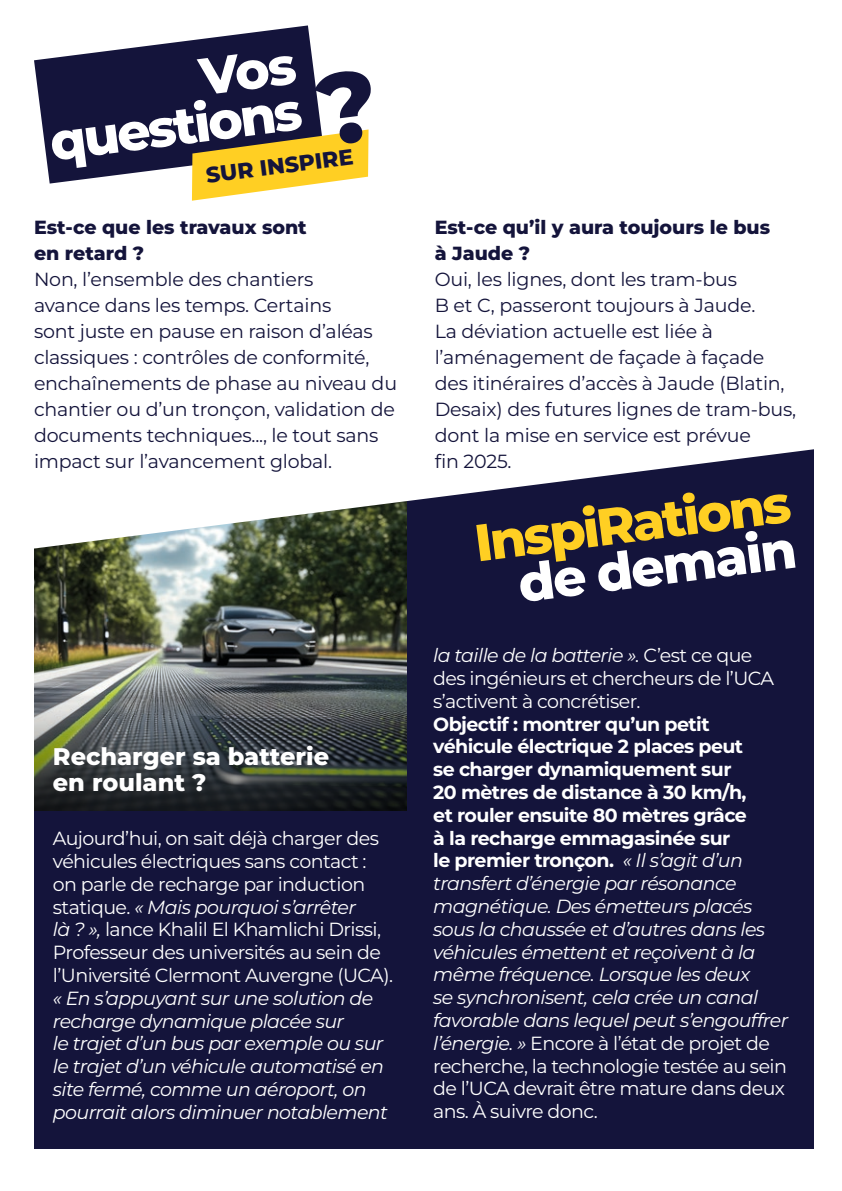
<style>
.page{position:relative;width:842px;height:1191px;background:#fff}
.page>*{position:absolute;margin:0;border:0;box-sizing:border-box;transform-origin:0 0}
.t1{font:800 52px/46.4px "Montserrat";color:#fff;text-align:right}
.t2{font:800 52px "Montserrat";color:#ffcf23}
.t3{font:800 24px/26px "Montserrat";color:#fff}
.t4{font:800 22px "Montserrat";color:#14143b}
.t5{font:italic 19px/22.8px "Montserrat";letter-spacing:-.03em;color:#fff}
.t6{font:19px/26px "Montserrat";letter-spacing:-.01em;color:#14143b}
.t7{font:19px/22.8px "Montserrat";letter-spacing:-.03em;color:#fff}
.t8{font:800 19px/26px "Montserrat";color:#14143b}
.s1{font-style:italic}
.s2{font-weight:700;font-style:normal}
.s3{font-style:normal}
</style>
<div class="page">
<div style="left:34px;top:446px;width:780px;height:703px;background:#14143b"></div>
<img style="left:34px;top:553px;width:372px;height:140px">
<svg style="left:34px;top:446px;width:780px;height:107px;fill:#fff"></svg>
<svg style="left:34px;top:25px;width:280px;height:159px;fill:#14143b"></svg>
<svg style="left:34px;top:693px;width:372px;height:117px;background:#434947"></svg>
<svg style="left:192px;top:68px;width:177px;height:133px"></svg>
<h1 class="t1" style="left:41px;top:70px;width:255px;rotate:-7deg">Vos questions</h1>
<p class="t4" style="left:204px;top:159px;width:150px;rotate:-7deg">SUR INSPIRE</p>
<p class="t8" style="left:34px;top:213px;width:274px">Est-ce que les travaux sont en retard ?</p>
<p class="t6" style="left:34px;top:265px;width:365px">Non, l’ensemble des chantiers<br>avance dans les temps. Certains<br>sont juste en pause en raison d’aléas classiques : contrôles de conformité, enchaînements de phase au niveau du chantier ou d’un tronçon, validation de documents techniques..., le tout sans impact sur l’avancement global.</p>
<p class="t3" style="left:53px;top:742px;width:278px">Recharger sa batterie en roulant ?</p>
<p class="t7" style="left:53px;top:826px;width:342px">Aujourd’hui, on sait déjà charger des véhicules électriques sans contact : on parle de recharge par induction statique. <span class="s1">« Mais pourquoi s’arrêter<br>là ? »,</span> lance Khalil El Khamlichi Drissi, Professeur des universités au sein de l’Université Clermont Auvergne (UCA).</p>
<p class="t5" style="left:53px;top:986px;width:337px">« En s’appuyant sur une solution de recharge dynamique placée sur<br>le trajet d’un bus par exemple ou sur le trajet d’un véhicule automatisé en site fermé, comme un aéroport, on pourrait alors diminuer notablement</p>
<p class="t8" style="left:435px;top:213px;width:337px">Est-ce qu’il y aura toujours le bus à Jaude ?</p>
<p class="t6" style="left:435px;top:265px;width:363px">Oui, les lignes, dont les tram-bus<br>B et C, passeront toujours à Jaude.<br>La déviation actuelle est liée à l’aménagement de façade à façade des itinéraires d’accès à Jaude (Blatin,<br>Desaix) des futures lignes de tram-bus, dont la mise en service est prévue<br>fin 2025.</p>
<h1 class="t2" style="left:470px;top:505px;width:320px;rotate:-7deg">InspiRations</h1>
<h1 class="t1" style="left:515px;top:558px;width:281px;rotate:-7deg">de demain</h1>
<p class="t7" style="left:433px;top:643px;width:342px"><span class="s1">la taille de la batterie ».</span> C’est ce que des ingénieurs et chercheurs de l’UCA s’activent à concrétiser.</p>
<p class="t5" style="left:433px;top:711px;width:356px"><span class="s2">Objectif : montrer qu’un petit véhicule électrique 2 places peut<br>se charger dynamiquement sur<br>20 mètres de distance à 30 km/h,<br>et rouler ensuite 80 mètres grâce<br>à la recharge emmagasinée sur<br>le premier tronçon.</span> « Il s’agit d’un transfert d’énergie par résonance magnétique. Des émetteurs placés sous la chaussée et d’autres dans les véhicules émettent et reçoivent à la même fréquence. Lorsque les deux<br>se synchronisent, cela crée un canal favorable dans lequel peut s’engouffrer l’énergie. » <span class="s3">Encore à l’état de projet de recherche, la technologie testée au sein de l’UCA devrait être mature dans deux ans. À suivre donc.</span></p>
</div>
